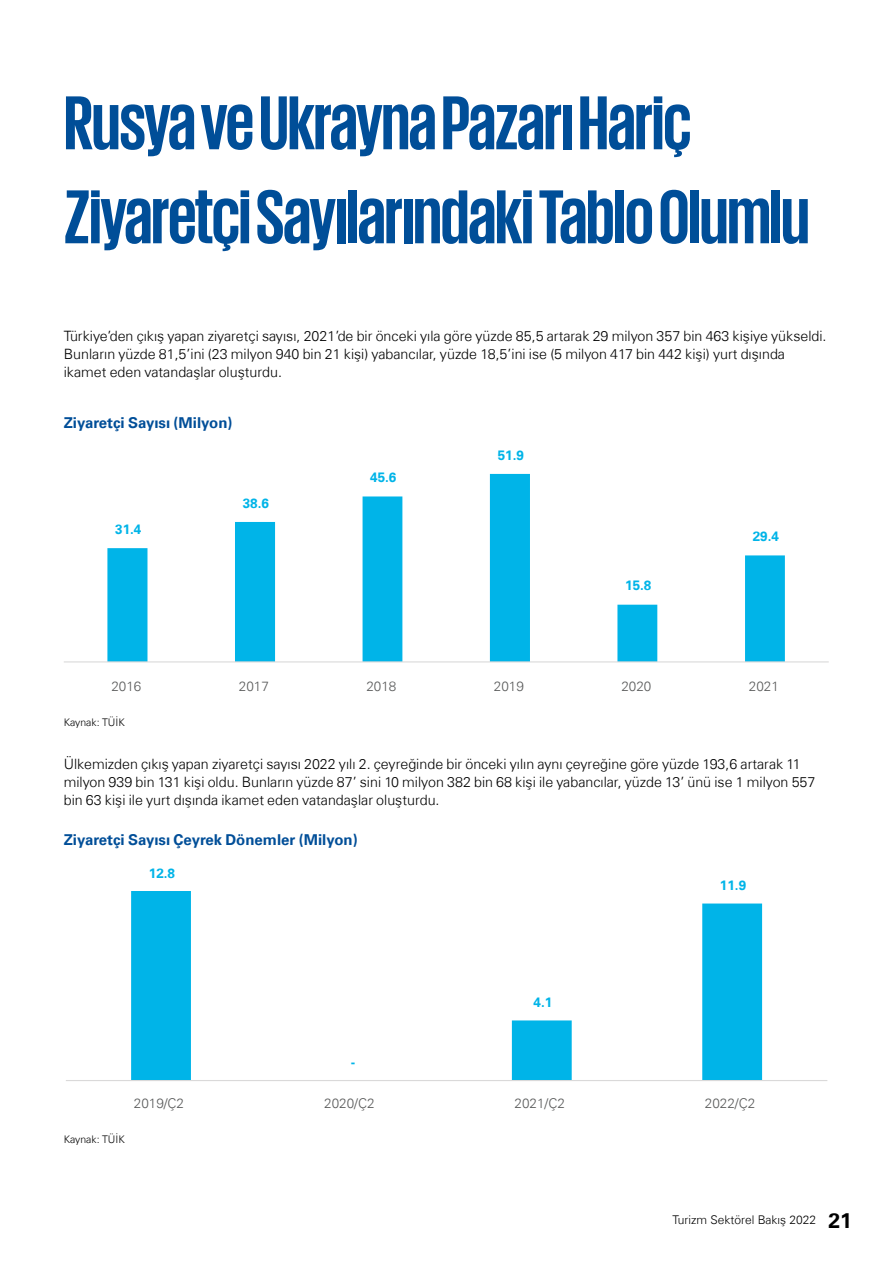
<style>
.page{position:relative;width:893px;height:1263px;background:#fff}
.page>*{position:absolute;margin:0;border:0;box-sizing:border-box;transform-origin:0 0}
.t1{font:700 78px/94.1px "KPMG";letter-spacing:-.02em;color:#004e98}
.t2{font:700 15px "Universfor KPMG";color:#004e98}
.t3{font:300 14.25px/18px "Universfor KPMG";color:#000}
.t4{font:300 13.5px "Universfor KPMG";color:#595a5a}
.t5{font:700 13.5px "Universfor KPMG";color:#00b4e8}
.t6{font:300 12px "Universfor KPMG";color:#000}
.t7{font:300 10.5px "Universfor KPMG";color:#000}
.s1{font-weight:700;font-size:21px}
</style>
<div class="page">
<svg style="left:107px;top:474px;width:678px;height:187px"></svg>
<hr style="left:64px;top:661px;width:765px;height:1px;background:#dad9d9">
<svg style="left:131px;top:891px;width:631px;height:189px"></svg>
<hr style="left:66px;top:1080px;width:761px;height:1px;background:#dad9d9">
<h1 class="t1" style="left:64px;top:73px;width:748px">Rusya ve Ukrayna Pazarı Hariç<br>Ziyaretçi Sayılarındaki Tablo Olumlu</h1>
<p class="t3" style="left:64px;top:327px;width:764px">Türkiye’den çıkış yapan ziyaretçi sayısı, 2021’de bir önceki yıla göre yüzde 85,5 artarak 29 milyon 357 bin 463 kişiye yükseldi.<br>Bunların yüzde 81,5’ini (23 milyon 940 bin 21 kişi) yabancılar, yüzde 18,5’ini ise (5 milyon 417 bin 442 kişi) yurt dışında ikamet eden vatandaşlar oluşturdu.</p>
<p class="t2" style="left:64px;top:413px;width:170px">Ziyaretçi Sayısı (Milyon)</p>
<p class="t5" style="left:115px;top:521px;width:28px">31.4</p>
<p class="t5" style="left:243px;top:495px;width:28px">38.6</p>
<p class="t5" style="left:370px;top:470px;width:28px">45.6</p>
<p class="t5" style="left:498px;top:447px;width:28px">51.9</p>
<p class="t5" style="left:625px;top:578px;width:28px">15.8</p>
<p class="t5" style="left:753px;top:529px;width:28px">29.4</p>
<p class="t4" style="left:111px;top:678px;width:32px">2016</p>
<p class="t4" style="left:239px;top:678px;width:32px">2017</p>
<p class="t4" style="left:366px;top:678px;width:32px">2018</p>
<p class="t4" style="left:494px;top:678px;width:32px">2019</p>
<p class="t4" style="left:621px;top:678px;width:32px">2020</p>
<p class="t4" style="left:749px;top:678px;width:32px">2021</p>
<p class="t7" style="left:64px;top:715px;width:63px">Kaynak: TÜİK</p>
<p class="t3" style="left:64px;top:755px;width:753px">Ülkemizden çıkış yapan ziyaretçi sayısı 2022 yılı 2. çeyreğinde bir önceki yılın aynı çeyreğine göre yüzde 193,6 artarak 11 milyon 939 bin 131 kişi oldu. Bunların yüzde 87’ sini 10 milyon 382 bin 68 kişi ile yabancılar, yüzde 13’ ünü ise 1 milyon 557 bin 63 kişi ile yurt dışında ikamet eden vatandaşlar oluşturdu.</p>
<p class="t2" style="left:64px;top:831px;width:295px">Ziyaretçi Sayısı Çeyrek Dönemler (Milyon)</p>
<p class="t5" style="left:149px;top:865px;width:28px">12.8</p>
<p class="t5" style="left:351px;top:1054px;width:6px">-</p>
<p class="t5" style="left:534px;top:994px;width:20px">4.1</p>
<p class="t5" style="left:720px;top:877px;width:28px">11.9</p>
<p class="t7" style="left:64px;top:1133px;width:63px">Kaynak: TÜİK</p>
<p class="t4" style="left:134px;top:1095px;width:52px">2019/Ç2</p>
<p class="t4" style="left:324px;top:1095px;width:52px">2020/Ç2</p>
<p class="t4" style="left:515px;top:1095px;width:52px">2021/Ç2</p>
<p class="t4" style="left:705px;top:1095px;width:52px">2022/Ç2</p>
<p class="t6" style="left:672px;top:1212px;width:181px">Turizm Sektörel Bakış 2022 <span class="s1">21</span></p>
</div>
